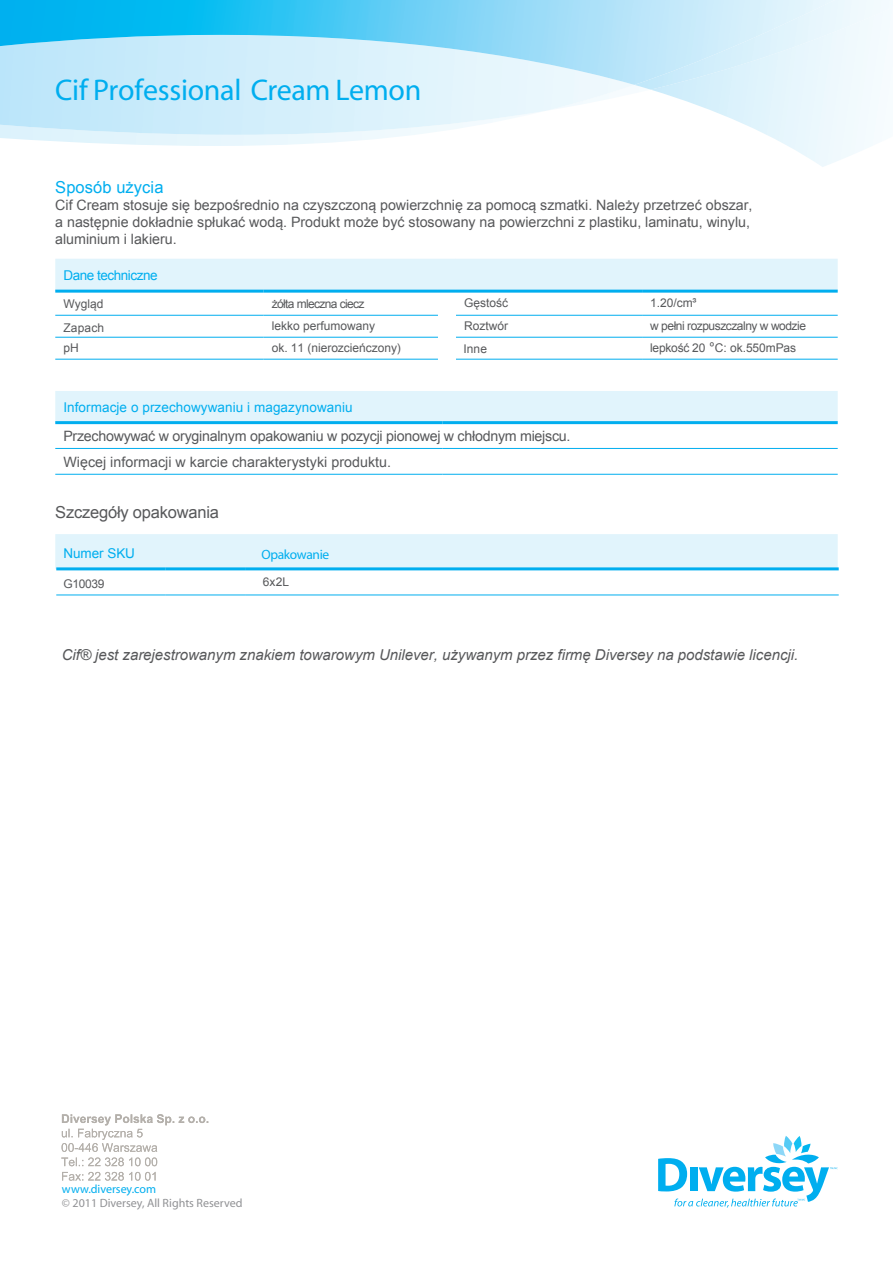
<style>
.page{position:relative;width:893px;height:1263px;background:#fff}
.page>*{position:absolute;margin:0;border:0;box-sizing:border-box;transform-origin:0 0}
.t1{font:700 30px "Myriad Pro";letter-spacing:-.01em;color:#00aeef}
.t2{font:16.5px "Arial";letter-spacing:-.015em;color:#57585a}
.t3{font:16.5px "Arial";letter-spacing:.005em;color:#00aeef}
.t4{font:italic 15px "Arial";color:#57585a}
.t5{font:14.25px/17.1px "Arial";color:#57585a}
.t6{font:14.25px/25.8px "Arial";letter-spacing:-.02em;color:#57585a}
.t7{font:13.5px "Arial";letter-spacing:.005em;color:#00aeef}
.t8{font:13.5px "Arial";letter-spacing:-.035em;color:#00aeef}
.t9{font:700 13.5px "Myriad Pro";letter-spacing:-.025em;color:#00aeef}
.t10{font:12px "Arial";letter-spacing:-.005em;color:#57585a}
.t11{font:12px "Myriad Pro";color:#919295}
.t12{font:12px "Arial";letter-spacing:-.04em;color:#57585a}
.t13{font:12px "Arial";letter-spacing:-.05em;color:#57585a}
.t14{font:700 12px "Myriad Pro";color:#00aeef}
.s1{font-weight:400}
</style>
<div class="page">
<svg style="left:0;top:90px;width:880px;height:77px"></svg>
<img style="left:0;top:85px;width:634px;height:50px">
<img style="left:0;top:0;width:835px;height:85px">
<svg style="left:658px;top:1136px;width:180px;height:72px"></svg>
<hr style="left:55px;top:315px;width:209px;height:1px;background:#00aeef">
<hr style="left:264px;top:315px;width:174px;height:1px;background:#00aeef">
<hr style="left:55px;top:337px;width:209px;height:1px;background:#00aeef">
<hr style="left:264px;top:337px;width:174px;height:1px;background:#00aeef">
<hr style="left:55px;top:359px;width:209px;height:1px;background:#00aeef">
<hr style="left:264px;top:359px;width:174px;height:1px;background:#00aeef">
<hr style="left:55px;top:290px;width:209px;height:3px;background:#00aeef">
<hr style="left:264px;top:290px;width:174px;height:3px;background:#00aeef">
<hr style="left:438px;top:290px;width:18px;height:3px;background:#00aeef">
<div style="left:55px;top:259px;width:783px;height:32px;background:#e1f4fc"></div>
<hr style="left:456px;top:315px;width:186px;height:1px;background:#00aeef">
<hr style="left:642px;top:315px;width:196px;height:1px;background:#00aeef">
<hr style="left:456px;top:337px;width:186px;height:1px;background:#00aeef">
<hr style="left:642px;top:337px;width:196px;height:1px;background:#00aeef">
<hr style="left:456px;top:359px;width:186px;height:1px;background:#00aeef">
<hr style="left:642px;top:359px;width:196px;height:1px;background:#00aeef">
<hr style="left:456px;top:290px;width:186px;height:3px;background:#00aeef">
<hr style="left:642px;top:290px;width:196px;height:3px;background:#00aeef">
<div style="left:55px;top:391px;width:783px;height:30px;background:#e1f4fc"></div>
<hr style="left:55px;top:421px;width:387px;height:3px;background:#00aeef">
<hr style="left:442px;top:421px;width:396px;height:3px;background:#00aeef">
<hr style="left:55px;top:448px;width:387px;height:1px;background:#00aeef">
<hr style="left:442px;top:448px;width:396px;height:1px;background:#00aeef">
<hr style="left:55px;top:474px;width:387px;height:1px;background:#00aeef">
<hr style="left:442px;top:474px;width:396px;height:1px;background:#00aeef">
<div style="left:55px;top:534px;width:783px;height:35px;background:#e1f4fc"></div>
<hr style="left:56px;top:595px;width:110px;height:1px;background:#00aeef">
<hr style="left:166px;top:595px;width:79px;height:1px;background:#00aeef">
<hr style="left:245px;top:595px;width:112px;height:1px;background:#00aeef">
<hr style="left:357px;top:595px;width:482px;height:1px;background:#00aeef">
<hr style="left:56px;top:567px;width:110px;height:3px;background:#00aeef">
<hr style="left:166px;top:567px;width:79px;height:3px;background:#00aeef">
<hr style="left:245px;top:567px;width:112px;height:3px;background:#00aeef">
<hr style="left:357px;top:567px;width:482px;height:3px;background:#00aeef">
<svg style="left:62px;top:1172px;width:49px;height:9px"></svg>
<img style="left:111px;top:1172px;width:45px;height:9px">
<svg style="left:61px;top:1114px;width:147px;height:52px"></svg>
<h1 class="t1" style="left:55px;top:75px;width:368px">Cif Professional <span class="s1">Cream Lemon</span></h1>
<p class="t3" style="left:55px;top:176px;width:110px">Sposób użycia</p>
<p class="t5" style="left:55px;top:197px;width:699px">Cif Cream stosuje się bezpośrednio na czyszczoną powierzchnię za pomocą szmatki. Należy przetrzeć obszar, a następnie dokładnie spłukać wodą. Produkt może być stosowany na powierzchni z plastiku, laminatu, winylu, aluminium i lakieru.</p>
<p class="t8" style="left:63px;top:266px;width:96px">Dane techniczne</p>
<p class="t10" style="left:63px;top:296px;width:42px">Wygląd</p>
<p class="t13" style="left:272px;top:296px;width:94px">żółta mleczna ciecz</p>
<p class="t10" style="left:63px;top:320px;width:42px">Zapach</p>
<p class="t10" style="left:272px;top:318px;width:105px">lekko perfumowany</p>
<p class="t10" style="left:63px;top:340px;width:17px">pH</p>
<p class="t10" style="left:272px;top:340px;width:131px">ok. 11 (nierozcieńczony)</p>
<p class="t10" style="left:464px;top:295px;width:46px">Gęstość</p>
<p class="t10" style="left:650px;top:295px;width:48px">1.20/cm³</p>
<p class="t10" style="left:464px;top:318px;width:46px">Roztwór</p>
<p class="t12" style="left:650px;top:318px;width:157px">w pełni rozpuszczalny w wodzie</p>
<p class="t10" style="left:463px;top:341px;width:25px">Inne</p>
<p class="t10" style="left:650px;top:340px;width:147px">lepkość 20 ºC: ok.550mPas</p>
<p class="t7" style="left:63px;top:398px;width:291px">Informacje o przechowywaniu i magazynowaniu</p>
<p class="t6" style="left:63px;top:423px;width:509px">Przechowywać w oryginalnym opakowaniu w pozycji pionowej w chłodnym miejscu.<br>Więcej informacji w karcie charakterystyki produktu.</p>
<p class="t2" style="left:55px;top:502px;width:165px">Szczegóły opakowania</p>
<p class="t7" style="left:63px;top:544px;width:73px">Numer SKU</p>
<p class="t9" style="left:261px;top:548px;width:69px">Opakowanie</p>
<p class="t10" style="left:64px;top:576px;width:43px">G10039</p>
<p class="t10" style="left:263px;top:574px;width:28px">6x2L</p>
<p class="t4" style="left:62px;top:645px;width:738px">Cif® jest zarejestrowanym znakiem towarowym Unilever, używanym przez firmę Diversey na podstawie licencji.</p>
<p class="t14" style="left:62px;top:1183px;width:96px">www.diversey.com</p>
<p class="t11" style="left:62px;top:1197px;width:182px">© 2011 Diversey, All Rights Reserved</p>
</div>
